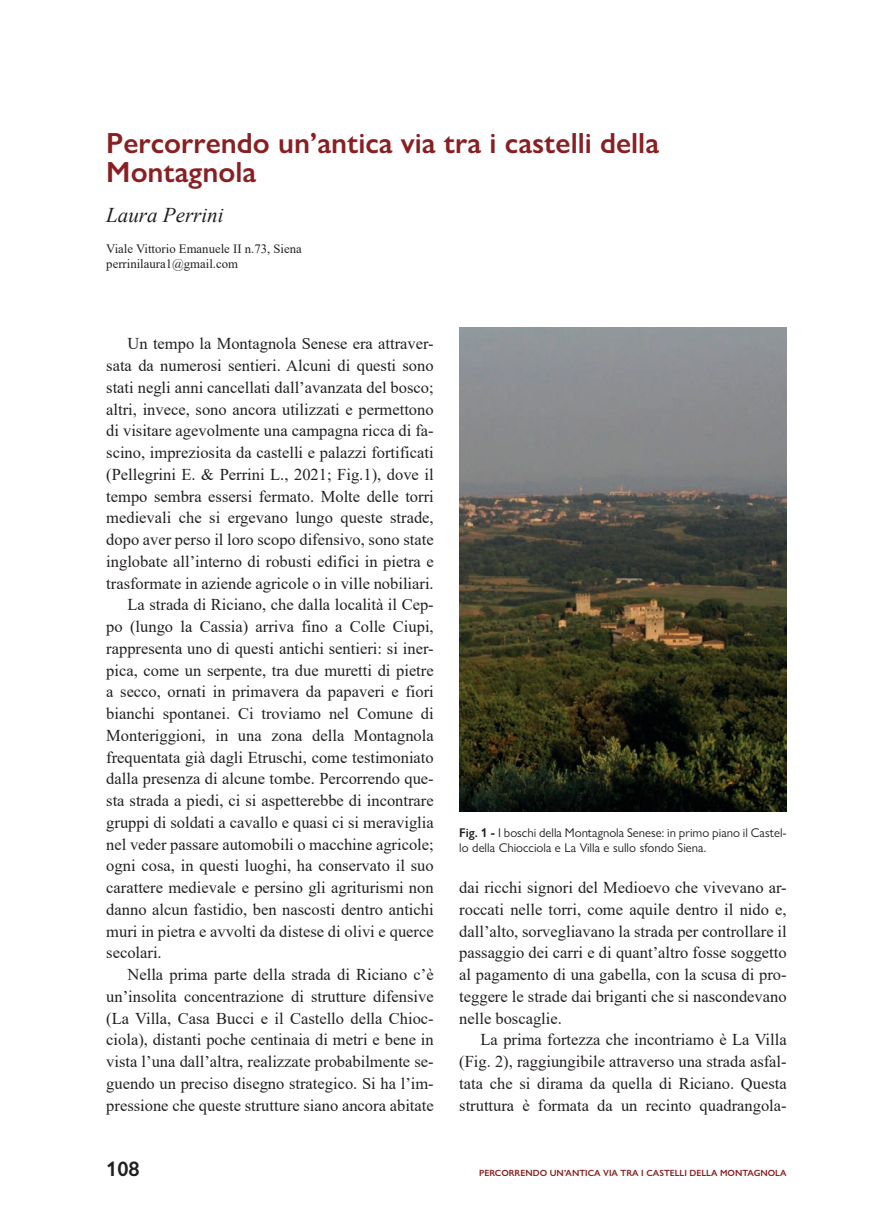
<style>
.page{position:relative;width:893px;height:1229px;background:#fff}
.page>*{position:absolute;margin:0;border:0;box-sizing:border-box;transform-origin:0 0}
.t1{font:600 29.25px/29.2px "Gill Sans Nova";color:#891f22}
.t2{font:italic 21px "Times New Roman";color:#231f20}
.t3{font:600 21px "Gill Sans Nova";color:#231f20}
.t4{font:16.5px/21.8px "Times New Roman";color:#231f20;text-align:justify}
.t5{font:12.75px/14.4px "Gill Sans Nova";color:#231f20}
.t6{font:12.75px/15.3px "Times New Roman";color:#231f20}
.t7{font:600 9px "Gill Sans Nova";color:#891f22}
.s1{font-weight:600}
</style>
<div class="page">
<img style="left:459px;top:328px;width:328px;height:483px">
<h1 class="t1" style="left:106px;top:128px;width:554px">Percorrendo un’antica via tra i castelli della<br>Montagnola</h1>
<p class="t2" style="left:106px;top:201px;width:119px">Laura Perrini</p>
<p class="t6" style="left:106px;top:240px;width:197px">Viale Vittorio Emanuele II n.73, Siena perrinilaura1@gmail.com</p>
<p class="t4" style="left:128px;top:332px;width:308px">Un tempo la Montagnola Senese era attraver-</p>
<p class="t4" style="left:106px;top:354px;width:329px">sata da numerosi sentieri. Alcuni di questi sono</p>
<p class="t4" style="left:106px;top:376px;width:329px">stati negli anni cancellati dall’avanzata del bosco;</p>
<p class="t4" style="left:106px;top:398px;width:329px">altri, invece, sono ancora utilizzati e permettono</p>
<p class="t4" style="left:106px;top:419px;width:329px">di visitare agevolmente una campagna ricca di fa-</p>
<p class="t4" style="left:106px;top:441px;width:329px">scino, impreziosita da castelli e palazzi fortificati</p>
<p class="t4" style="left:106px;top:463px;width:329px">(Pellegrini E. &amp; Perrini L., 2021; Fig.1), dove il</p>
<p class="t4" style="left:106px;top:485px;width:329px">tempo sembra essersi fermato. Molte delle torri</p>
<p class="t4" style="left:106px;top:506px;width:329px">medievali che si ergevano lungo queste strade,</p>
<p class="t4" style="left:106px;top:528px;width:329px">dopo aver perso il loro scopo difensivo, sono state</p>
<p class="t4" style="left:106px;top:550px;width:329px">inglobate all’interno di robusti edifici in pietra e</p>
<p class="t4" style="left:106px;top:572px;width:329px">trasformate in aziende agricole o in ville nobiliari.</p>
<p class="t4" style="left:128px;top:593px;width:308px">La strada di Riciano, che dalla località il Cep-</p>
<p class="t4" style="left:106px;top:615px;width:329px">po (lungo la Cassia) arriva fino a Colle Ciupi,</p>
<p class="t4" style="left:106px;top:637px;width:329px">rappresenta uno di questi antichi sentieri: si iner-</p>
<p class="t4" style="left:106px;top:659px;width:329px">pica, come un serpente, tra due muretti di pietre</p>
<p class="t4" style="left:106px;top:680px;width:329px">a secco, ornati in primavera da papaveri e fiori</p>
<p class="t4" style="left:106px;top:702px;width:329px">bianchi spontanei. Ci troviamo nel Comune di</p>
<p class="t4" style="left:106px;top:724px;width:329px">Monteriggioni, in una zona della Montagnola</p>
<p class="t4" style="left:106px;top:746px;width:329px">frequentata già dagli Etruschi, come testimoniato</p>
<p class="t4" style="left:106px;top:767px;width:329px">dalla presenza di alcune tombe. Percorrendo que-</p>
<p class="t4" style="left:106px;top:789px;width:329px">sta strada a piedi, ci si aspetterebbe di incontrare</p>
<p class="t4" style="left:106px;top:811px;width:329px">gruppi di soldati a cavallo e quasi ci si meraviglia</p>
<p class="t4" style="left:106px;top:833px;width:329px">nel veder passare automobili o macchine agricole;</p>
<p class="t4" style="left:106px;top:854px;width:329px">ogni cosa, in questi luoghi, ha conservato il suo</p>
<p class="t4" style="left:106px;top:876px;width:329px">carattere medievale e persino gli agriturismi non</p>
<p class="t4" style="left:106px;top:898px;width:329px">danno alcun fastidio, ben nascosti dentro antichi</p>
<p class="t4" style="left:106px;top:920px;width:329px">muri in pietra e avvolti da distese di olivi e querce</p>
<p class="t4" style="left:106px;top:941px;width:57px">secolari.</p>
<p class="t4" style="left:128px;top:963px;width:308px">Nella prima parte della strada di Riciano c’è</p>
<p class="t4" style="left:106px;top:985px;width:329px">un’insolita concentrazione di strutture difensive</p>
<p class="t4" style="left:106px;top:1007px;width:329px">(La Villa, Casa Bucci e il Castello della Chioc-</p>
<p class="t4" style="left:106px;top:1028px;width:329px">ciola), distanti poche centinaia di metri e bene in</p>
<p class="t4" style="left:106px;top:1050px;width:329px">vista l’una dall’altra, realizzate probabilmente se-</p>
<p class="t4" style="left:106px;top:1072px;width:329px">guendo un preciso disegno strategico. Si ha l’im-</p>
<p class="t4" style="left:106px;top:1094px;width:329px">pressione che queste strutture siano ancora abitate</p>
<p class="t5" style="left:459px;top:825px;width:329px"><span class="s1">Fig. 1 -</span> I boschi della Montagnola Senese: in primo piano il Castel&shy;lo della Chiocciola e La Villa e sullo sfondo Siena.</p>
<p class="t4" style="left:459px;top:876px;width:329px">dai ricchi signori del Medioevo che vivevano ar&shy;roccati nelle torri, come aquile dentro il nido e, dall’alto, sorvegliavano la strada per controllare il passaggio dei carri e di quant’altro fosse soggetto al pagamento di una gabella, con la scusa di pro&shy;teggere le strade dai briganti che si nascondevano nelle boscaglie.</p>
<p class="t4" style="left:459px;top:1028px;width:329px;text-indent:21px">La prima fortezza che incontriamo è La Villa (Fig. 2), raggiungibile attraverso una strada asfal&shy;tata che si dirama da quella di Riciano. Questa struttura è formata da un recinto quadrangola-</p>
<p class="t3" style="left:106px;top:1156px;width:35px">108</p>
<p class="t7" style="left:479px;top:1167px;width:309px">PERCORRENDO UN’ANTICA VIA TRA I CASTELLI DELLA MONTAGNOLA</p>
</div>
